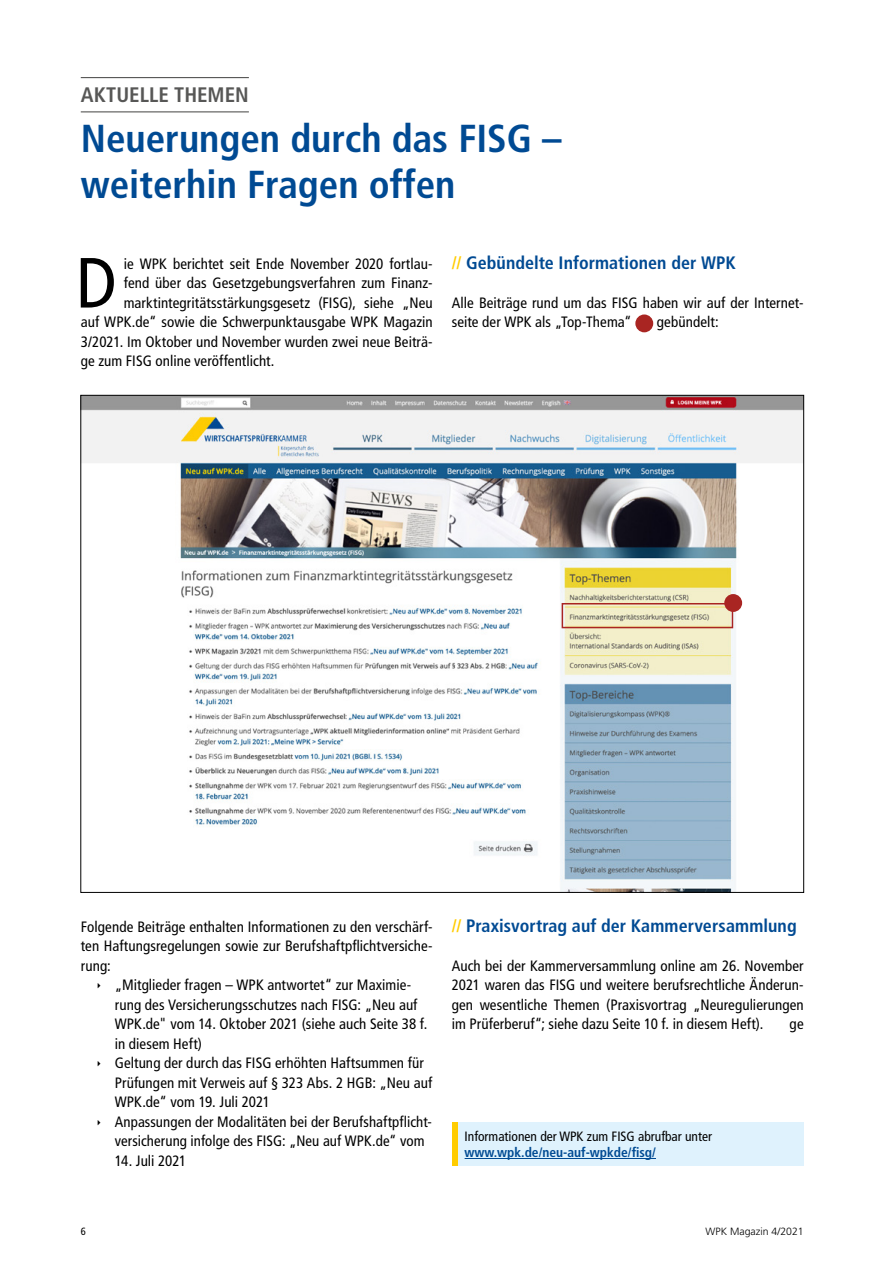
<style>
.page{position:relative;width:893px;height:1263px;background:#fff}
.page>*{position:absolute;margin:0;border:0;box-sizing:border-box;transform-origin:0 0}
.t1{font:condensed 70.8px "Frutiger LT Pro";color:#000}
.t2{font:700 condensed 39px/46.8px "Frutiger LT Pro";color:#004a93}
.t3{font:700 condensed 21px "Frutiger LT Pro";color:#575756}
.t4{font:700 condensed 18px "Frutiger LT Pro";letter-spacing:.005em;color:#004a93}
.t5{font:condensed 15px/19.5px "Frutiger LT Pro";letter-spacing:.005em;color:#000;text-align:justify}
.t6{font:condensed 13.5px "Frutiger LT Pro";color:#000}
.t7{font:700 condensed 13.5px "Frutiger LT Pro";color:#004a93}
.t8{font:300 10.5px "Frutiger";color:#000}
.t9{font:condensed 10.5px "Frutiger LT Pro";color:#000}
.s1{color:#fc0}
</style>
<div class="page">
<hr style="left:81px;top:77px;width:168px;height:1px;background:#575756">
<hr style="left:81px;top:111px;width:168px;height:1px;background:#575756">
<div style="left:635px;top:314px;width:18px;height:18px;background:#a92522;border-radius:50%"></div>
<img style="left:83px;top:397px;width:719px;height:494px">
<div style="left:452px;top:1122px;width:7px;height:44px;background:#fc0"></div>
<div style="left:459px;top:1122px;width:345px;height:44px;background:#dff2fd"></div>
<hr style="left:465px;top:1158px;width:191px;height:1px;background:#004a93">
<div style="left:562px;top:603px;width:171px;height:25px;border:2px solid #a92522"></div>
<div style="left:724px;top:594px;width:18px;height:18px;background:#a92522;border-radius:50%"></div>
<h3 class="t3" style="left:81px;top:82px;width:170px">AKTUELLE THEMEN</h3>
<h2 class="t2" style="left:81px;top:115px;width:482px">Neuerungen durch das FISG – weiterhin Fragen offen</h2>
<h1 class="t1" style="left:76px;top:242px;width:42px">D</h1>
<p class="t5" style="left:124px;top:254px;width:310px">ie WPK berichtet seit Ende November 2020 fortlau-</p>
<p class="t5" style="left:124px;top:273px;width:310px">fend über das Gesetzgebungsverfahren zum Finanz-</p>
<p class="t5" style="left:124px;top:293px;width:310px">marktintegritätsstärkungsgesetz (FISG), siehe „Neu</p>
<p class="t5" style="left:81px;top:312px;width:353px">auf WPK.de“ sowie die Schwerpunktausgabe WPK Magazin</p>
<p class="t5" style="left:81px;top:332px;width:353px">3/2021. Im Oktober und November wurden zwei neue Beiträ-</p>
<p class="t5" style="left:81px;top:351px;width:195px">ge zum FISG online veröffentlicht.</p>
<p class="t4" style="left:452px;top:252px;width:285px"><span class="s1">//</span> Gebündelte Informationen der WPK</p>
<p class="t5" style="left:452px;top:293px;width:352px">Alle Beiträge rund um das FISG haben wir auf der Internet&shy;seite der WPK als „Top-Thema“</p>
<p class="t5" style="left:657px;top:312px;width:63px">gebündelt:</p>
<p class="t5" style="left:81px;top:917px;width:353px">Folgende Beiträge enthalten Informationen zu den verschärf&shy;ten Haftungsregelungen sowie zur Berufshaftpflichtversiche&shy;rung:</p>
<p class="t5" style="left:115px;top:975px;width:319px;text-align:left">„Mitglieder fragen – WPK antwortet“ zur Maximie&shy;rung des Versicherungsschutzes nach FISG: „Neu auf WPK.de" vom 14. Oktober 2021 (siehe auch Seite 38 f. in diesem Heft)<br>Geltung der durch das FISG erhöhten Haftsummen für Prüfungen mit Verweis auf § 323 Abs. 2 HGB: „Neu auf WPK.de“ vom 19. Juli 2021<br>Anpassungen der Modalitäten bei der Berufshaftpflicht&shy;versicherung infolge des FISG: „Neu auf WPK.de“ vom</p>
<p class="t5" style="left:115px;top:1151px;width:73px">14. Juli 2021</p>
<p class="t4" style="left:452px;top:915px;width:346px"><span class="s1">//</span> Praxisvortrag auf der Kammerversammlung</p>
<p class="t5" style="left:452px;top:956px;width:353px">Auch bei der Kammerversammlung online am 26. November 2021 waren das FISG und weitere berufsrechtliche Änderun&shy;gen wesentliche Themen (Praxisvortrag „Neuregulierungen im Prüferberuf“; siehe dazu Seite 10 f. in diesem Heft).</p>
<p class="t5" style="left:790px;top:1014px;width:16px">ge</p>
<p class="t6" style="left:465px;top:1128px;width:249px">Informationen der WPK zum FISG abrufbar unter</p>
<p class="t7" style="left:465px;top:1144px;width:193px">www.wpk.de/neu-auf-wpkde/fisg/</p>
<p class="t9" style="left:81px;top:1225px;width:7px">6</p>
<p class="t8" style="left:706px;top:1225px;width:100px">WPK Magazin 4/2021</p>
</div>
